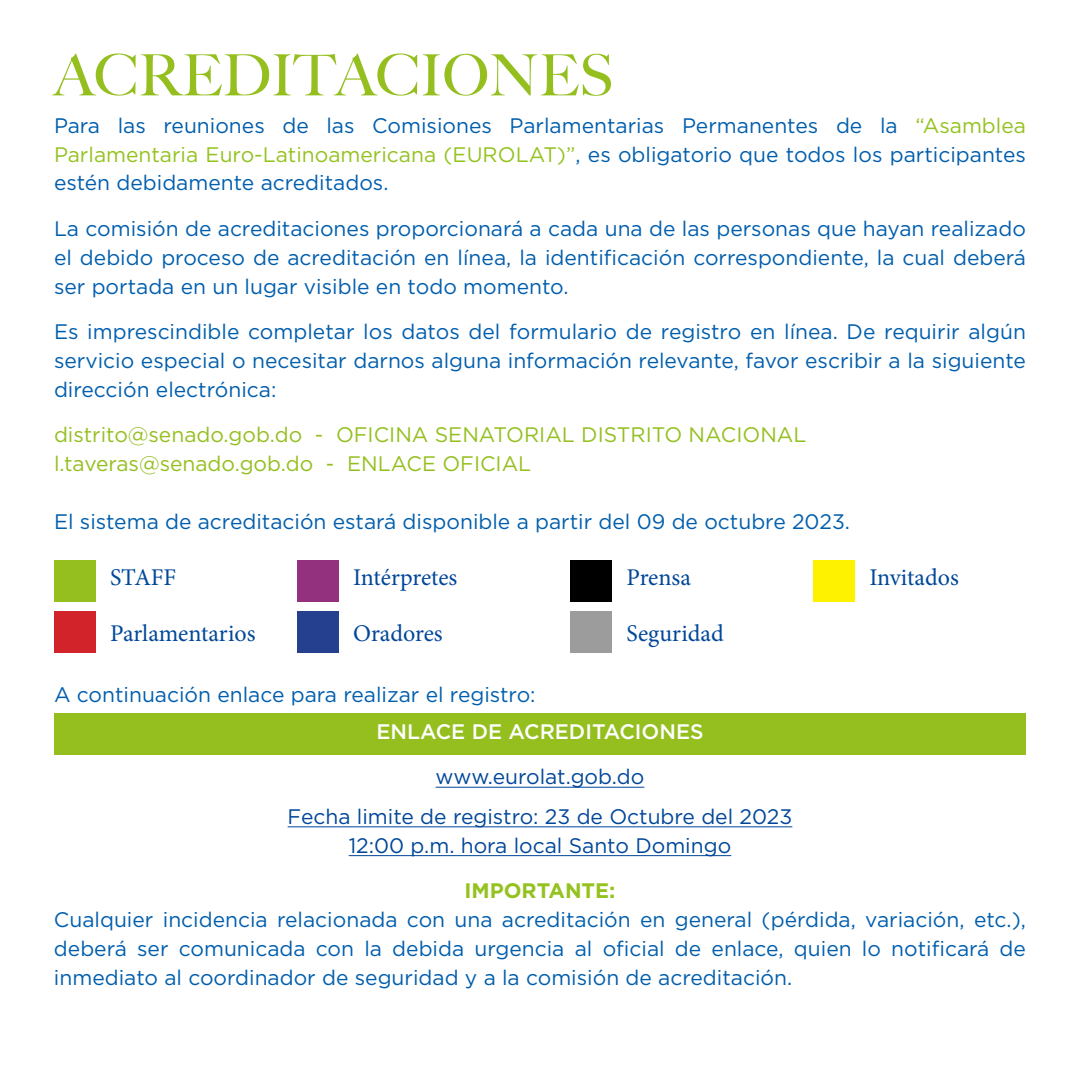
<style>
.page{position:relative;width:1080px;height:1080px;background:#fff}
.page>*{position:absolute;margin:0;border:0;box-sizing:border-box;transform-origin:0 0}
.t1{font:500 57px "Big Caslon";color:#94bf1f}
.t2{font:24px "Minion Pro";color:#004799}
.t3{font:21px/28.8px "Gotham";color:#005ead;text-align:justify}
.t4{font:21px/28.8px "Gotham";color:#94bf1f}
.t5{font:21px/39.6px "Gotham";color:#004799;text-align:center}
.t6{font:500 21px "Gotham";color:#fff}
.t7{font:700 21px "Gotham";color:#94c21f}
.s1{color:#94c21f}
</style>
<div class="page">
<div style="left:54px;top:713px;width:972px;height:42px;background:#94bf1f"></div>
<div style="left:54px;top:560px;width:42px;height:42px;background:#94bf1f"></div>
<div style="left:297px;top:560px;width:42px;height:42px;background:#93317e"></div>
<div style="left:570px;top:560px;width:42px;height:42px;background:#000"></div>
<div style="left:813px;top:560px;width:42px;height:42px;background:#fff200"></div>
<div style="left:54px;top:611px;width:42px;height:42px;background:#d2232a"></div>
<div style="left:297px;top:611px;width:42px;height:42px;background:#25408f"></div>
<div style="left:570px;top:611px;width:42px;height:42px;background:#9c9c9c"></div>
<hr style="left:436px;top:787px;width:208px;height:1px;background:#004799">
<hr style="left:288px;top:826px;width:504px;height:1px;background:#004799">
<hr style="left:349px;top:855px;width:382px;height:1px;background:#004799">
<h1 class="t1" style="left:54px;top:28px;width:561px">ACREDITACIONES</h1>
<p class="t3" style="left:54px;top:111px;width:974px">Para las reuniones de las Comisiones Parlamentarias Permanentes de la <span class="s1">“Asamblea Parlamentaria Euro-Latinoamericana (EUROLAT)”</span>, es obligatorio que todos los participantes estén debidamente acreditados.</p>
<p class="t3" style="left:54px;top:214px;width:974px">La comisión de acreditaciones proporcionará a cada una de las personas que hayan realizado el debido proceso de acreditación en línea, la identificación correspondiente, la cual deberá ser portada en un lugar visible en todo momento.</p>
<p class="t3" style="left:54px;top:317px;width:974px">Es imprescindible completar los datos del formulario de registro en línea. De requirir algún servicio especial o necesitar darnos alguna información relevante, favor escribir a la siguiente dirección electrónica:</p>
<p class="t4" style="left:54px;top:420px;width:754px">distrito@senado.gob.do - OFICINA SENATORIAL DISTRITO NACIONAL l.taveras@senado.gob.do - ENLACE OFICIAL</p>
<p class="t3" style="left:54px;top:506px;width:798px">El sistema de acreditación estará disponible a partir del 09 de octubre 2023.</p>
<p class="t2" style="left:110px;top:562px;width:68px">STAFF</p>
<p class="t2" style="left:353px;top:562px;width:106px">Intérpretes</p>
<p class="t2" style="left:626px;top:562px;width:66px">Prensa</p>
<p class="t2" style="left:869px;top:562px;width:91px">Invitados</p>
<p class="t2" style="left:110px;top:617px;width:147px">Parlamentarios</p>
<p class="t2" style="left:353px;top:617px;width:91px">Oradores</p>
<p class="t2" style="left:626px;top:617px;width:99px">Seguridad</p>
<p class="t3" style="left:54px;top:679px;width:483px">A continuación enlace para realizar el registro:</p>
<p class="t6" style="left:376px;top:718px;width:329px">ENLACE DE ACREDITACIONES</p>
<p class="t5" style="left:288px;top:757px;width:506px">www.eurolat.gob.do<br>Fecha limite de registro: 23 de Octubre del 2023</p>
<p class="t5" style="left:349px;top:825px;width:384px">12:00 p.m. hora local Santo Domingo</p>
<p class="t7" style="left:464px;top:879px;width:153px">IMPORTANTE:</p>
<p class="t3" style="left:54px;top:905px;width:974px">Cualquier incidencia relacionada con una acreditación en general (pérdida, variación, etc.), deberá ser comunicada con la debida urgencia al oficial de enlace, quien lo notificará de inmediato al coordinador de seguridad y a la comisión de acreditación.</p>
</div>
